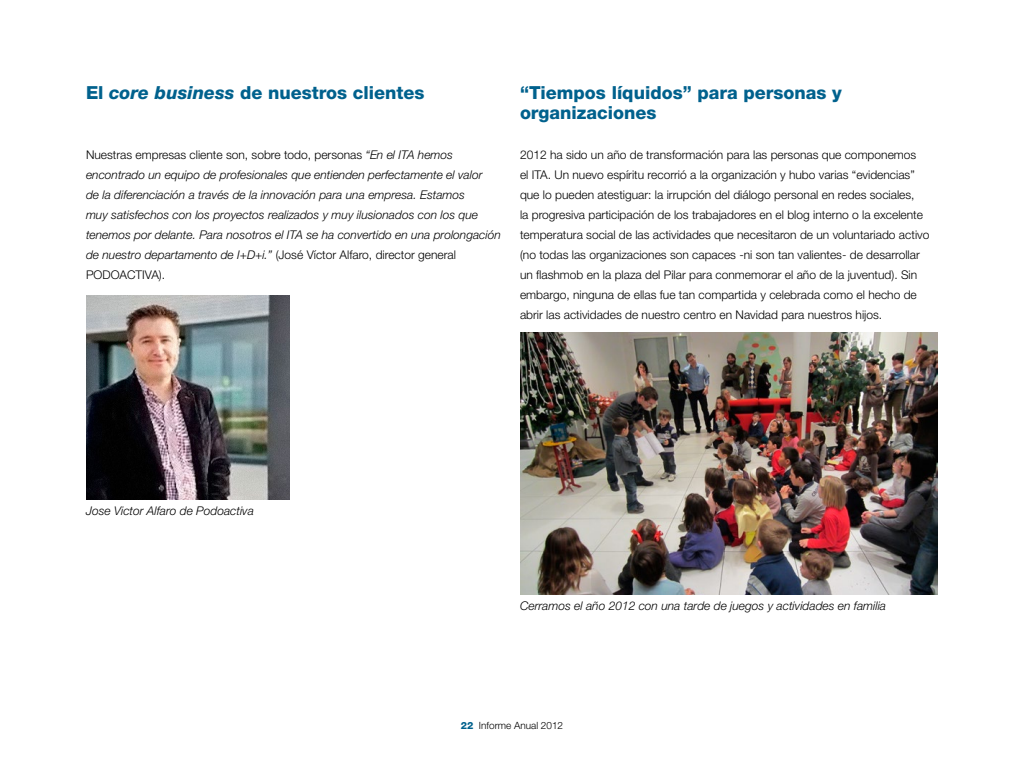
<style>
.page{position:relative;width:1024px;height:768px;background:#fff}
.page>*{position:absolute;margin:0;border:0;box-sizing:border-box;transform-origin:0 0}
.t1{font:800 18px/20px "Helvetica Neue LT Std";color:#00618d}
.t2{font:300 12px/20px "Helvetica Neue LT Std";color:#000}
.t3{font:italic 300 12px/20px "Helvetica Neue LT Std";color:#000}
.t4{font:300 10px "Helvetica Neue LT Std";color:#000}
.s1{font-style:italic}
.s2{font-style:normal}
.s3{font-weight:800;color:#00618d}
</style>
<div class="page">
<img style="left:86px;top:295px;width:204px;height:204px">
<img style="left:520px;top:333px;width:418px;height:261px">
<h1 class="t1" style="left:86px;top:82px;width:340px">El <span class="s1">core business</span> de nuestros clientes</h1>
<p class="t3" style="left:86px;top:144px;width:416px"><span class="s2">Nuestras empresas cliente son, sobre todo, personas</span> “En el ITA hemos encontrado un equipo de profesionales que entienden perfectamente el valor<br>de la diferenciación a través de la innovación para una empresa. Estamos<br>muy satisfechos con los proyectos realizados y muy ilusionados con los que tenemos por delante. Para nosotros el ITA se ha convertido en una prolongación de nuestro departamento de I+D+i.” <span class="s2">(José Víctor Alfaro, director general PODOACTIVA).</span></p>
<h1 class="t1" style="left:520px;top:82px;width:323px">“Tiempos líquidos” para personas y organizaciones</h1>
<p class="t2" style="left:520px;top:144px;width:411px">2012 ha sido un año de transformación para las personas que componemos<br>el ITA. Un nuevo espíritu recorrió a la organización y hubo varias “evidencias” que lo pueden atestiguar: la irrupción del diálogo personal en redes sociales,<br>la progresiva participación de los trabajadores en el blog interno o la excelente temperatura social de las actividades que necesitaron de un voluntariado activo (no todas las organizaciones son capaces -ni son tan valientes- de desarrollar un flashmob en la plaza del Pilar para conmemorar el año de la juventud). Sin embargo, ninguna de ellas fue tan compartida y celebrada como el hecho de abrir las actividades de nuestro centro en Navidad para nuestros hijos.</p>
<p class="t3" style="left:86px;top:501px;width:170px">Jose Victor Alfaro de Podoactiva</p>
<p class="t3" style="left:520px;top:596px;width:368px">Cerramos el año 2012 con una tarde de juegos y actividades en familia</p>
<p class="t4" style="left:461px;top:719px;width:104px"><span class="s3">22</span> Informe Anual 2012</p>
</div>
